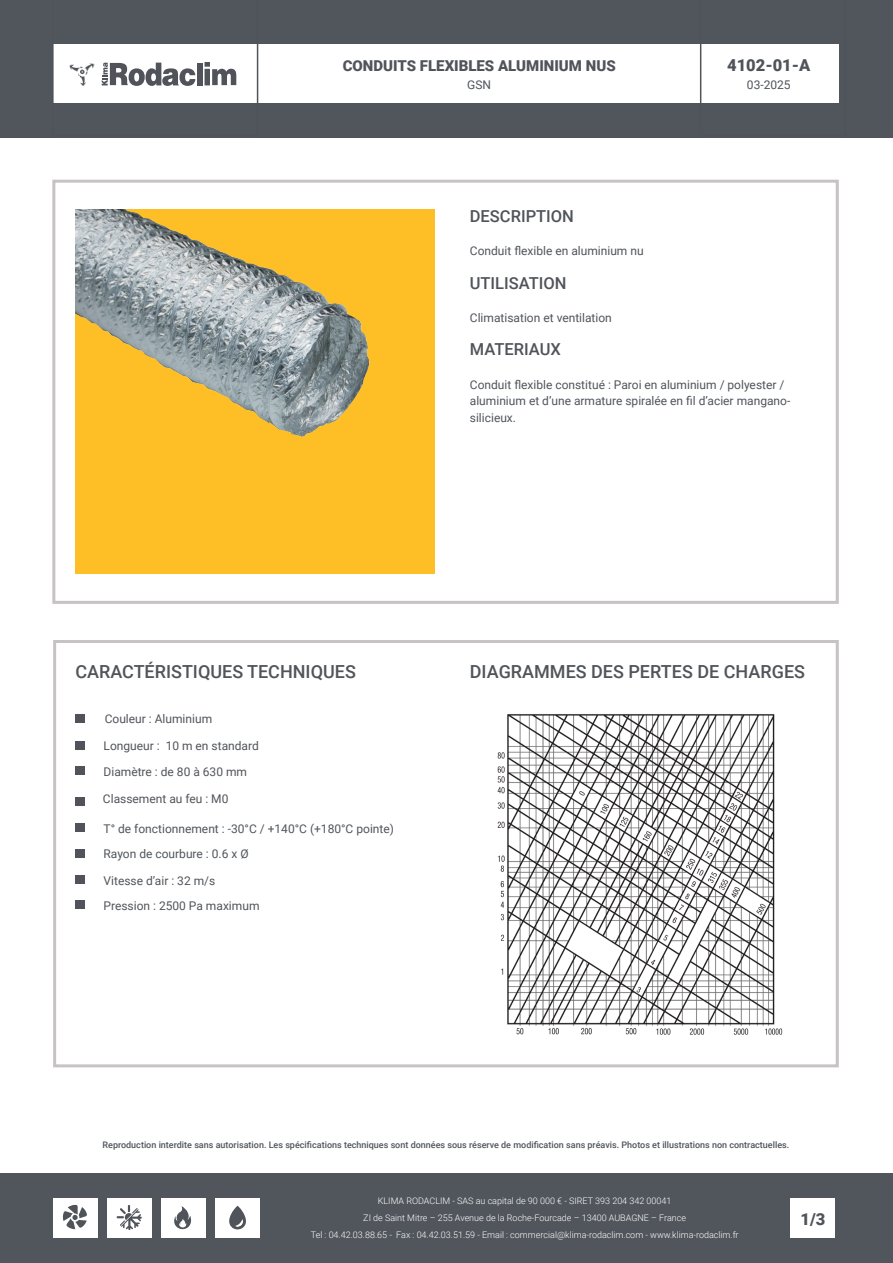
<style>
.page{position:relative;width:893px;height:1263px;background:#fff}
.page>*{position:absolute;margin:0;border:0;box-sizing:border-box;transform-origin:0 0}
.t1{font:500 18px "Roboto";color:#50555b}
.Sub_Titlle_3{font:500 16.5px "Roboto";color:#50545a}
.Sub_Titlle_3-2{font:900 16.5px "Roboto";color:#50545a}
.Sub_Titlle_3-3{font:900 15px "Roboto";color:#50545a}
.Sub_Titlle_3-4{font:12px/16.8px "Roboto";color:#50545a}
.Sub_Titlle_3-5{font:12px "Roboto";color:#50555b}
.Sub_Titlle_3-6{font:300 9px "Roboto";color:#fff}
.Sub_Titlle_3-7{font:500 9px "Roboto";color:#50545a}
</style>
<div class="page">
<div style="left:53px;top:640px;width:786px;height:427px;border:3px solid #c7c2c4"></div>
<div style="left:52px;top:180px;width:787px;height:424px;border:3px solid #c7c2c4"></div>
<div style="left:0;top:0;width:893px;height:137px;background:#51565d"></div>
<div style="left:53px;top:45px;width:786px;height:58px;background:#fff"></div>
<div style="left:0;top:1174px;width:893px;height:89px;background:#51565c"></div>
<svg style="left:700px;top:44px;width:139px;height:59px"></svg>
<svg style="left:53px;top:44px;width:205px;height:59px"></svg>
<div style="left:53px;top:1198px;width:44px;height:40px;background:#fff"></div>
<div style="left:107px;top:1198px;width:44px;height:40px;background:#fff"></div>
<div style="left:161px;top:1198px;width:44px;height:40px;background:#fff"></div>
<div style="left:215px;top:1198px;width:44px;height:40px;background:#fff"></div>
<svg style="left:63px;top:1205px;width:24px;height:24px"></svg>
<svg style="left:174px;top:1206px;width:17px;height:23px"></svg>
<svg style="left:117px;top:1205px;width:25px;height:25px"></svg>
<svg style="left:229px;top:1206px;width:17px;height:23px"></svg>
<div style="left:790px;top:1198px;width:45px;height:40px;background:#fff"></div>
<div style="left:75px;top:209px;width:360px;height:365px;background:#fdbe26"></div>
<img style="left:75px;top:209px;width:295px;height:228px">
<div style="left:75px;top:767px;width:10px;height:8px;background:#50545a"></div>
<div style="left:75px;top:741px;width:10px;height:8px;background:#50545a"></div>
<div style="left:75px;top:714px;width:10px;height:9px;background:#50545a"></div>
<div style="left:75px;top:849px;width:10px;height:8px;background:#50545a"></div>
<div style="left:75px;top:823px;width:10px;height:9px;background:#50545a"></div>
<div style="left:75px;top:797px;width:10px;height:8px;background:#50545a"></div>
<div style="left:75px;top:901px;width:10px;height:8px;background:#50545a"></div>
<div style="left:75px;top:875px;width:10px;height:9px;background:#50545a"></div>
<img style="left:497px;top:714px;width:286px;height:321px">
<p class="Sub_Titlle_3-3" style="left:343px;top:55px;width:274px">CONDUITS FLEXIBLES ALUMINIUM NUS</p>
<p class="Sub_Titlle_3-4" style="left:467px;top:75px;width:25px">GSN</p>
<p class="Sub_Titlle_3-2" style="left:727px;top:53px;width:85px">4102-01-A</p>
<p class="Sub_Titlle_3-4" style="left:747px;top:76px;width:45px">03-2025</p>
<p class="Sub_Titlle_3" style="left:470px;top:204px;width:106px">DESCRIPTION</p>
<p class="Sub_Titlle_3-4" style="left:470px;top:242px;width:175px">Conduit flexible en aluminium nu</p>
<p class="Sub_Titlle_3" style="left:470px;top:271px;width:98px">UTILISATION</p>
<p class="Sub_Titlle_3-4" style="left:470px;top:309px;width:144px">Climatisation et ventilation</p>
<p class="Sub_Titlle_3" style="left:470px;top:338px;width:93px">MATERIAUX</p>
<p class="Sub_Titlle_3-4" style="left:470px;top:375px;width:322px">Conduit flexible constitué : Paroi en aluminium / polyester / aluminium et d’une armature spiralée en fil d’acier mangano&shy;silicieux.</p>
<p class="t1" style="left:75px;top:659px;width:282px">CARACTÉRISTIQUES TECHNIQUES</p>
<p class="t1" style="left:470px;top:659px;width:337px">DIAGRAMMES DES PERTES DE CHARGES</p>
<p class="Sub_Titlle_3-4" style="left:105px;top:710px;width:109px">Couleur : Aluminium</p>
<p class="Sub_Titlle_3-4" style="left:104px;top:737px;width:157px">Longueur : 10 m en standard</p>
<p class="Sub_Titlle_3-4" style="left:104px;top:763px;width:145px">Diamètre : de 80 à 630 mm</p>
<p class="Sub_Titlle_3-4" style="left:103px;top:790px;width:127px">Classement au feu : M0</p>
<p class="Sub_Titlle_3-5" style="left:104px;top:820px;width:292px">T° de fonctionnement : -30°C / +140°C (+180°C pointe)</p>
<p class="Sub_Titlle_3-5" style="left:104px;top:845px;width:147px">Rayon de courbure : 0.6 x Ø</p>
<p class="Sub_Titlle_3-5" style="left:104px;top:872px;width:113px">Vitesse d’air : 32 m/s</p>
<p class="Sub_Titlle_3-5" style="left:104px;top:897px;width:157px">Pression : 2500 Pa maximum</p>
<p class="Sub_Titlle_3-7" style="left:103px;top:1139px;width:688px">Reproduction interdite sans autorisation. Les spécifications techniques sont données sous réserve de modification sans préavis. Photos et illustrations non contractuelles.</p>
<p class="Sub_Titlle_3-6" style="left:378px;top:1195px;width:295px">KLIMA RODACLIM - SAS au capital de 90 000 € - SIRET 393 204 342 00041</p>
<p class="Sub_Titlle_3-6" style="left:363px;top:1211px;width:324px">ZI de Saint Mitre – 255 Avenue de la Roche-Fourcade – 13400 AUBAGNE – France</p>
<p class="Sub_Titlle_3-6" style="left:311px;top:1228px;width:429px">Tel : 04.42.03.88.65 - Fax : 04.42.03.51.59 - Email : commercial@klima-rodaclim.com - www.klima-rodaclim.fr</p>
<p class="Sub_Titlle_3-2" style="left:800px;top:1207px;width:26px">1/3</p>
</div>
